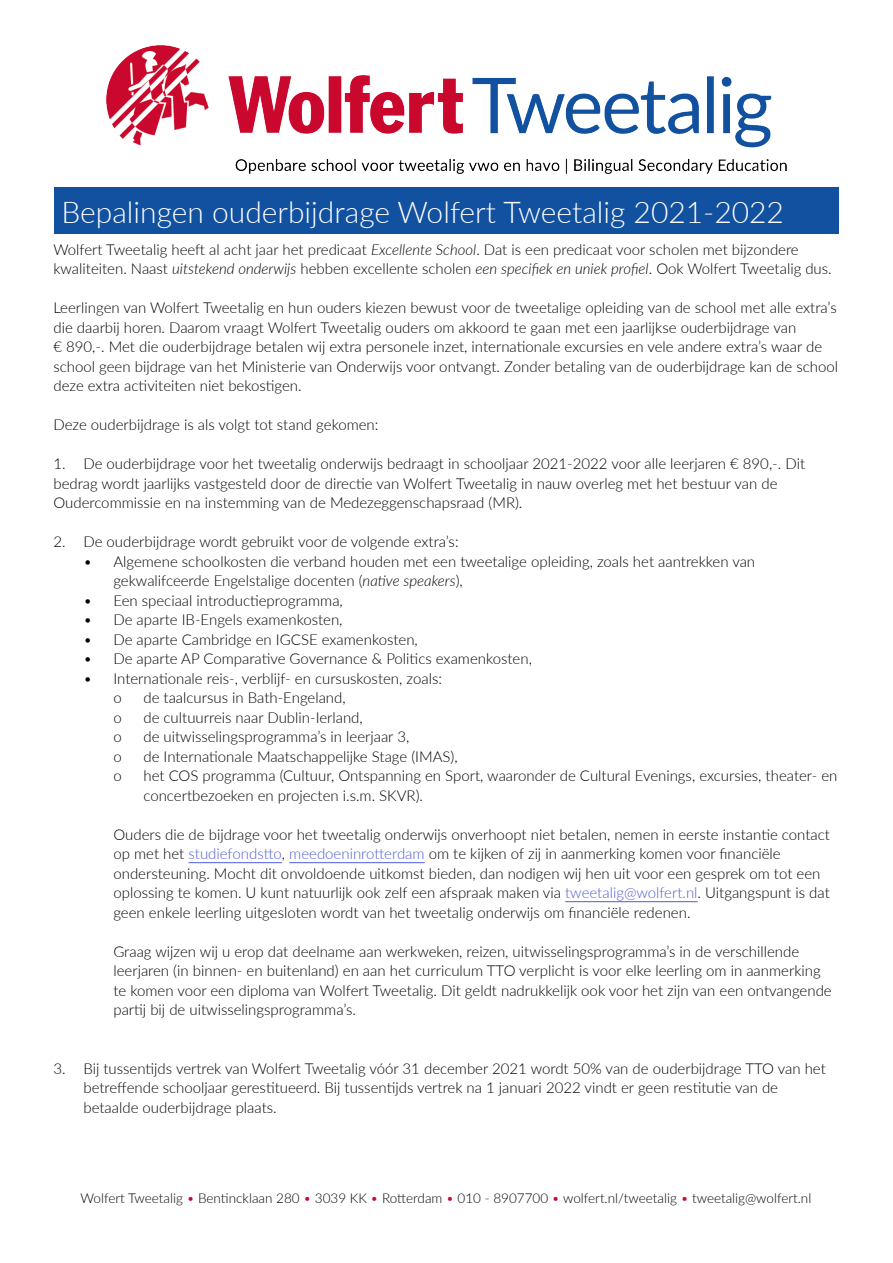
<style>
.page{position:relative;width:893px;height:1263px;background:#fff}
.page>*{position:absolute;margin:0;border:0;box-sizing:border-box;transform-origin:0 0}
.t1{font:300 30px "Lato";color:#fff}
.t2{font:300 15px/19.5px "Lato";color:#000}
.t3{font:300 13.5px "Lato";color:#000}
.s1{font-style:italic}
.s2{color:#4f5cd6}
.s3{color:#ca082e}
</style>
<div class="page">
<div style="left:54px;top:188px;width:785px;height:46px;background:#1251a0"></div>
<hr style="left:189px;top:862px;width:93px;height:1px;background:#4f5cd6">
<hr style="left:289px;top:862px;width:136px;height:1px;background:#4f5cd6">
<hr style="left:565px;top:901px;width:133px;height:1px;background:#4f5cd6">
<img style="left:106px;top:45px;width:680px;height:129px">
<h1 class="t1" style="left:62px;top:191px;width:724px">Bepalingen ouderbijdrage Wolfert Tweetalig 2021-2022</h1>
<p class="t2" style="left:53px;top:239px;width:780px">Wolfert Tweetalig heeft al acht jaar het predicaat <span class="s1">Excellente School</span>. Dat is een predicaat voor scholen met bijzondere kwaliteiten. Naast <span class="s1">uitstekend onderwijs</span> hebben excellente scholen <span class="s1">een specifiek en uniek profiel</span>. Ook Wolfert Tweetalig dus.</p>
<p class="t2" style="left:53px;top:297px;width:786px">Leerlingen van Wolfert Tweetalig en hun ouders kiezen bewust voor de tweetalige opleiding van de school met alle extra’s die daarbij horen. Daarom vraagt Wolfert Tweetalig ouders om akkoord te gaan met een jaarlijkse ouderbijdrage van<br>€ 890,-. Met die ouderbijdrage betalen wij extra personele inzet, internationale excursies en vele andere extra’s waar de school geen bijdrage van het Ministerie van Onderwijs voor ontvangt. Zonder betaling van de ouderbijdrage kan de school deze extra activiteiten niet bekostigen.</p>
<p class="t2" style="left:53px;top:414px;width:326px">Deze ouderbijdrage is als volgt tot stand gekomen:</p>
<p class="t2" style="left:53px;top:453px;width:753px">1. De ouderbijdrage voor het tweetalig onderwijs bedraagt in schooljaar 2021-2022 voor alle leerjaren € 890,-. Dit bedrag wordt jaarlijks vastgesteld door de directie van Wolfert Tweetalig in nauw overleg met het bestuur van de<br>Oudercommissie en na instemming van de Medezeggenschapsraad (MR).</p>
<p class="t2" style="left:53px;top:531px;width:407px">2. De ouderbijdrage wordt gebruikt voor de volgende extra’s:</p>
<p class="t2" style="left:113px;top:551px;width:643px;text-indent:-30px">• Algemene schoolkosten die verband houden met een tweetalige opleiding, zoals het aantrekken van gekwalifceerde Engelstalige docenten (<span class="s1">native speakers</span>),</p>
<p class="t2" style="left:83px;top:590px;width:261px">• Een speciaal introductieprogramma,</p>
<p class="t2" style="left:83px;top:609px;width:261px">• De aparte IB-Engels examenkosten,</p>
<p class="t2" style="left:83px;top:629px;width:336px">• De aparte Cambridge en IGCSE examenkosten,</p>
<p class="t2" style="left:83px;top:648px;width:450px">• De aparte AP Comparative Governance &amp; Politics examenkosten,</p>
<p class="t2" style="left:113px;top:668px;width:330px;text-indent:-30px">• Internationale reis-, verblijf- en cursuskosten, zoals: о</p>
<p class="t2" style="left:143px;top:687px;width:204px">de taalcursus in Bath-Engeland,</p>
<p class="t2" style="left:113px;top:707px;width:10px">о</p>
<p class="t2" style="left:143px;top:707px;width:221px">de cultuurreis naar Dublin-Ierland,</p>
<p class="t2" style="left:113px;top:726px;width:10px">о</p>
<p class="t2" style="left:143px;top:726px;width:267px">de uitwisselingsprogramma’s in leerjaar 3,</p>
<p class="t2" style="left:113px;top:746px;width:10px">о</p>
<p class="t2" style="left:143px;top:746px;width:316px">de Internationale Maatschappelijke Stage (IMAS),</p>
<p class="t2" style="left:113px;top:765px;width:10px">о</p>
<p class="t2" style="left:143px;top:765px;width:695px">het COS programma (Cultuur, Ontspanning en Sport, waaronder de Cultural Evenings, excursies, theater- en concertbezoeken en projecten i.s.m. SKVR).</p>
<p class="t2" style="left:113px;top:824px;width:718px">Ouders die de bijdrage voor het tweetalig onderwijs onverhoopt niet betalen, nemen in eerste instantie contact op met het <span class="s2">studiefondstto</span>, <span class="s2">meedoeninrotterdam</span> om te kijken of zij in aanmerking komen voor financiële ondersteuning. Mocht dit onvoldoende uitkomst bieden, dan nodigen wij hen uit voor een gesprek om tot een oplossing te komen. U kunt natuurlijk ook zelf een afspraak maken via <span class="s2">tweetalig@wolfert.nl</span>. Uitgangspunt is dat geen enkele leerling uitgesloten wordt van het tweetalig onderwijs om financiële redenen.</p>
<p class="t2" style="left:113px;top:941px;width:720px">Graag wijzen wij u erop dat deelname aan werkweken, reizen, uitwisselingsprogramma’s in de verschillende leerjaren (in binnen- en buitenland) en aan het curriculum TTO verplicht is voor elke leerling om in aanmerking te komen voor een diploma van Wolfert Tweetalig. Dit geldt nadrukkelijk ook voor het zijn van een ontvangende partij bij de uitwisselingsprogramma’s.</p>
<p class="t2" style="left:83px;top:1058px;width:744px;text-indent:-30px">3. Bij tussentijds vertrek van Wolfert Tweetalig vóór 31 december 2021 wordt 50% van de ouderbijdrage TTO van het betreffende schooljaar gerestitueerd. Bij tussentijds vertrek na 1 januari 2022 vindt er geen restitutie van de betaalde ouderbijdrage plaats.</p>
<p class="t3" style="left:80px;top:1189px;width:732px">Wolfert Tweetalig <span class="s3">•</span> Bentincklaan 280 <span class="s3">•</span> 3039 KK <span class="s3">•</span> Rotterdam <span class="s3">•</span> 010 - 8907700 <span class="s3">•</span> wolfert.nl/tweetalig <span class="s3">•</span> tweetalig@wolfert.nl</p>
</div>
